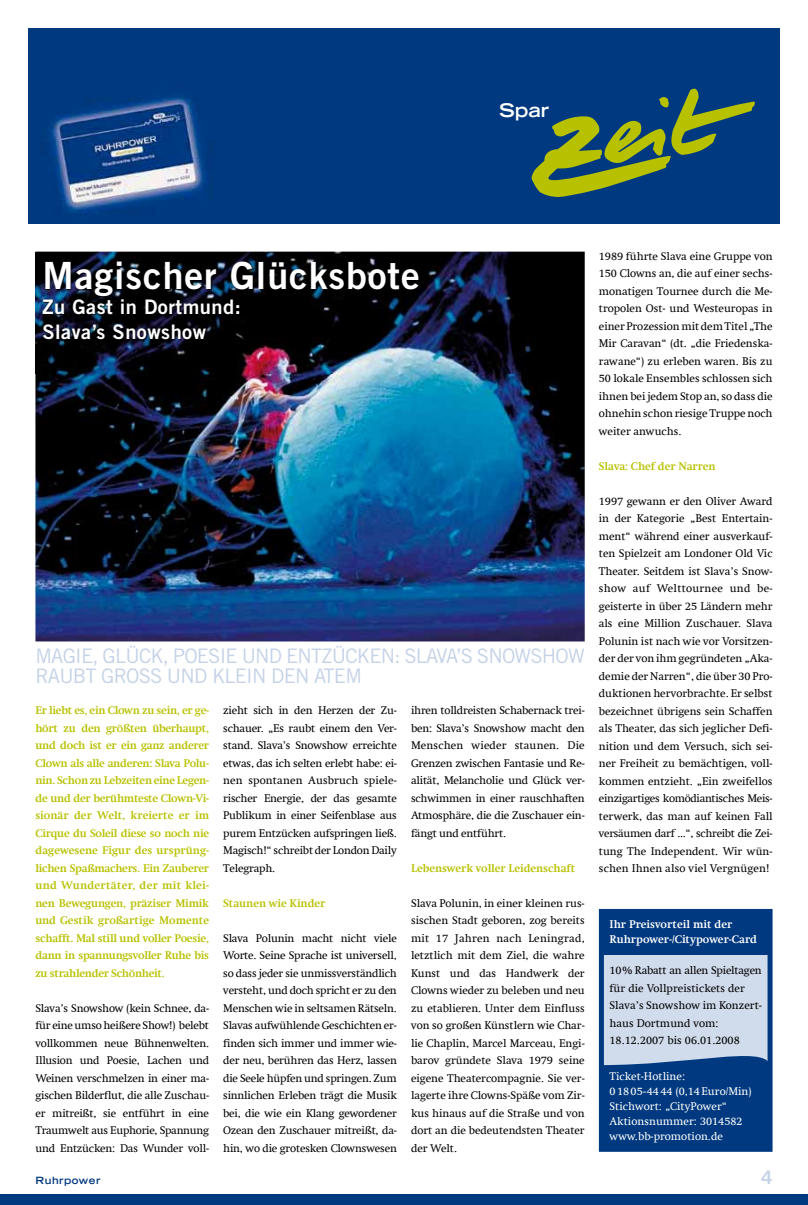
<style>
.page{position:relative;width:808px;height:1205px;background:#fff}
.page>*{position:absolute;margin:0;border:0;box-sizing:border-box;transform-origin:0 0}
.t1{font:37.5px "Trade Gothic LT Std Bd 2";letter-spacing:.025em;color:#fff}
.t2{font:20px/20px "Trade Gothic LT Std";letter-spacing:-.04em;color:#c4d2e7}
.t3{font:20px/25px "Trade Gothic LT Std Bd 2";letter-spacing:.025em;color:#fff}
.t4{font:700 expanded 18.75px "Trade Gothic LT Std";color:#fff}
.t5{font:18.75px "Trade Gothic LT Std Bd 2";color:#c4d2e7}
.t6{font:11.25px/17.5px "Swift Com";letter-spacing:-.02em;color:#010100;text-align:justify}
.t7{font:700 11.25px/17.5px "Swift Com";letter-spacing:-.005em;color:#b8c100;text-align:justify}
.t8{font:11.25px/17.5px "Swift Com";color:#010100}
.t9{font:11.25px/15px "Swift Com";color:#fff}
.t10{font:700 11.25px/15px "Swift Com";color:#fff}
.t11{font:700 expanded 10px "Trade Gothic LT Std";letter-spacing:.05em;color:#00397f}
</style>
<div class="page">
<img style="left:28px;top:28px;width:752px;height:195px">
<div style="left:0;top:1194px;width:808px;height:11px;background:#00397f"></div>
<svg style="left:531px;top:88px;width:224px;height:109px"></svg>
<div style="left:601px;top:911px;width:169px;height:238px;background:#d0dbec"></div>
<div style="left:599px;top:909px;width:173px;height:243px;border:5px solid #00397f"></div>
<svg style="left:601px;top:1045px;width:169px;height:104px"></svg>
<div style="left:602px;top:912px;width:168px;height:43px;background:#00397f"></div>
<img style="left:35px;top:252px;width:550px;height:389px">
<img style="left:36px;top:252px;width:538px;height:121px">
<h3 class="t4" style="left:499px;top:99px;width:51px">Spar</h3>
<h1 class="t1" style="left:43px;top:262px;width:379px">Magischer Glücksbote</h1>
<h2 class="t3" style="left:43px;top:297px;width:200px">Zu Gast in Dortmund:<br>Slava’s Snowshow</h2>
<h2 class="t2" style="left:35px;top:648px;width:551px">MAGIE, GLÜCK, POESIE UND ENTZÜCKEN: SLAVA’S SNOWSHOW<br>RAUBT GROSS UND KLEIN DEN ATEM</h2>
<p class="t7" style="left:35px;top:702px;width:175px">Er liebt es, ein Clown zu sein, er ge&shy;hört zu den größten überhaupt, und doch ist er ein ganz anderer Clown als alle anderen: Slava Polu&shy;nin. Schon zu Lebzeiten eine Legen&shy;de und der berühmteste Clown-Vi&shy;sionär der Welt, kreierte er im Cirque du Soleil diese so noch nie dagewesene Figur des ursprüng&shy;lichen Spaßmachers. Ein Zauberer und Wundertäter, der mit klei&shy;nen Bewegungen, präziser Mimik und Gestik großartige Momente schafft. Mal still und voller Poesie, dann in spannungsvoller Ruhe bis zu strahlender Schönheit.</p>
<p class="t6" style="left:35px;top:999px;width:175px">Slava’s Snowshow (kein Schnee, da&shy;für eine umso heißere Show!) belebt vollkommen neue Bühnenwelten.<br>Illusion und Poesie, Lachen und Weinen verschmelzen in einer ma&shy;gischen Bilderflut, die alle Zuschau&shy;er mitreißt, sie entführt in eine Traumwelt aus Euphorie, Spannung und Entzücken: Das Wunder voll-</p>
<p class="t6" style="left:223px;top:702px;width:175px">zieht sich in den Herzen der Zu&shy;schauer. „Es raubt einem den Ver&shy;stand. Slava’s Snowshow erreichte etwas, das ich selten erlebt habe: ei&shy;nen spontanen Ausbruch spiele&shy;rischer Energie, der das gesamte Publikum in einer Seifenblase aus purem Entzücken aufspringen ließ.<br>Magisch!“ schreibt der London Daily Telegraph.</p>
<p class="t7" style="left:223px;top:894px;width:104px">Staunen wie Kinder</p>
<p class="t6" style="left:223px;top:929px;width:175px">Slava Polunin macht nicht viele Worte. Seine Sprache ist universell, so dass jeder sie unmissverständlich versteht, und doch spricht er zu den Menschen wie in seltsamen Rätseln.<br>Slavas aufwühlende Geschichten er&shy;finden sich immer und immer wie&shy;der neu, berühren das Herz, lassen die Seele hüpfen und springen. Zum sinnlichen Erleben trägt die Musik bei, die wie ein Klang gewordener Ozean den Zuschauer mitreißt, da&shy;hin, wo die grotesken Clownswesen</p>
<p class="t6" style="left:411px;top:702px;width:175px">ihren tolldreisten Schabernack trei&shy;ben: Slava’s Snowshow macht den Menschen wieder staunen. Die Grenzen zwischen Fantasie und Re&shy;alität, Melancholie und Glück ver&shy;schwimmen in einer rauschhaften Atmosphäre, die die Zuschauer ein&shy;fängt und entführt.</p>
<p class="t7" style="left:411px;top:859px;width:166px">Lebenswerk voller Leidenschaft</p>
<p class="t6" style="left:411px;top:894px;width:175px">Slava Polunin, in einer kleinen rus&shy;sischen Stadt geboren, zog bereits mit 17 Jahren nach Leningrad, letztlich mit dem Ziel, die wahre Kunst und das Handwerk der Clowns wieder zu beleben und neu zu etablieren. Unter dem Einfluss von so großen Künstlern wie Char&shy;lie Chaplin, Marcel Marceau, Engi&shy;barov gründete Slava 1979 seine eigene Theatercompagnie. Sie ver&shy;lagerte ihre Clowns-Späße vom Zir&shy;kus hinaus auf die Straße und von dort an die bedeutendsten Theater der Welt.</p>
<p class="t6" style="left:599px;top:247px;width:175px">1989 führte Slava eine Gruppe von 150 Clowns an, die auf einer sechs&shy;monatigen Tournee durch die Me&shy;tropolen Ost- und Westeuropas in einer Prozession mit dem Titel „The Mir Caravan“ (dt. „die Friedenska&shy;rawane“) zu erleben waren. Bis zu 50 lokale Ensembles schlossen sich ihnen bei jedem Stop an, so dass die ohnehin schon riesige Truppe noch weiter anwuchs.</p>
<p class="t7" style="left:599px;top:457px;width:118px">Slava: Chef der Narren</p>
<p class="t6" style="left:599px;top:492px;width:175px">1997 gewann er den Oliver Award in der Kategorie „Best Entertain&shy;ment“ während einer ausverkauf&shy;ten Spielzeit am Londoner Old Vic Theater. Seitdem ist Slava’s Snow&shy;show auf Welttournee und be&shy;geisterte in über 25 Ländern mehr als eine Million Zuschauer. Slava Polunin ist nach wie vor Vorsitzen&shy;der der von ihm gegründeten „Aka&shy;demie der Narren“, die über 30 Pro&shy;duktionen hervorbrachte. Er selbst bezeichnet übrigens sein Schaffen als Theater, das sich jeglicher Defi&shy;nition und dem Versuch, sich sei&shy;ner Freiheit zu bemächtigen, voll&shy;kommen entzieht. „Ein zweifellos einzigartiges komödiantisches Meis&shy;terwerk, das man auf keinen Fall versäumen darf ...“, schreibt die Zei&shy;tung The Independent. Wir wün&shy;schen Ihnen also viel Vergnügen!</p>
<p class="t10" style="left:609px;top:916px;width:149px">Ihr Preisvorteil mit der<br>Ruhrpower-/Citypower-Card</p>
<p class="t8" style="left:609px;top:962px;width:154px">10 % Rabatt an allen Spieltagen für die Vollpreistickets der<br>Slava’s Snowshow im Konzert&shy;haus Dortmund vom:<br>18.12.2007 bis 06.01.2008</p>
<p class="t9" style="left:609px;top:1069px;width:143px">Ticket-Hotline:<br>0 18 05 - 44 44 (0,14 Euro/Min)<br>Stichwort: „CityPower“<br>Aktionsnummer: 3014582 www.bb-promotion.de</p>
<p class="t11" style="left:35px;top:1174px;width:67px">Ruhrpower</p>
<h3 class="t5" style="left:761px;top:1170px;width:13px">4</h3>
</div>
